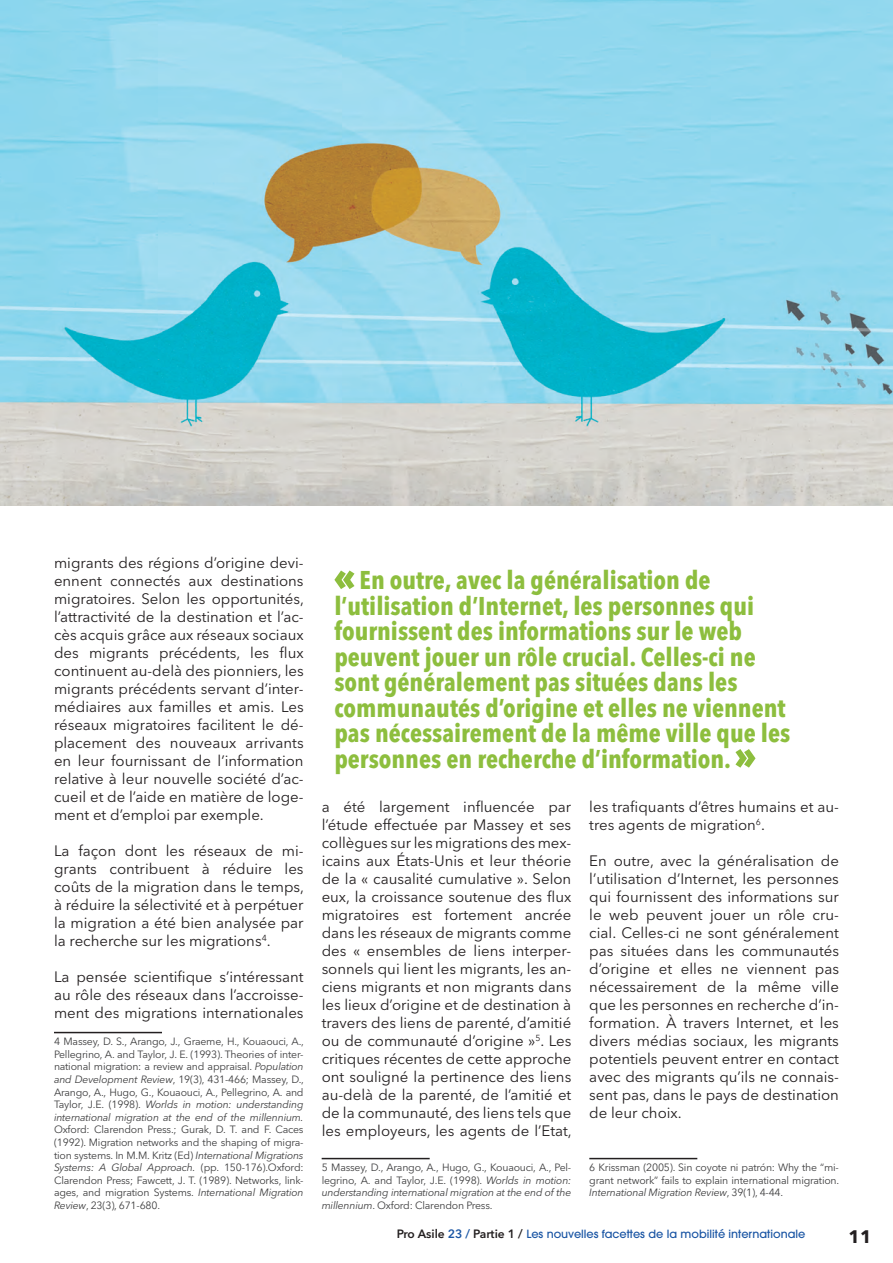
<style>
.page{position:relative;width:893px;height:1263px;background:#fff}
.page>*{position:absolute;margin:0;border:0;box-sizing:border-box;transform-origin:0 0}
.t1{font:700 condensed 25.5px/25.5px "Avenir Next LT Pro";color:#8dbe3e}
.t2{font:700 18px "Avenir Next LT Pro";color:#231f20}
.t3{font:15px/18px "Avenir Next LT Pro";color:#231f20;text-align:justify}
.t4{font:500 11.25px "ITC Avant Garde Pro";color:#1a55a4}
.t5{font:10.5px/12.6px "Avenir Next LT Pro";letter-spacing:-.02em;color:#3e3e3f;text-align:justify}
.s1{font-style:italic}
.s2{font-family:"Avenir Next LT Pro";font-weight:600;font-size:12px;color:#231f20}
.s3{font-family:"Avenir Next LT Pro";font-weight:600;font-size:12px}
</style>
<div class="page">
<img style="left:0;top:0;width:893px;height:505px">
<hr style="left:322px;top:1158px;width:108px;height:1px;background:#231f20">
<hr style="left:54px;top:1032px;width:108px;height:1px;background:#231f20">
<hr style="left:589px;top:1158px;width:108px;height:1px;background:#231f20">
<svg style="left:334px;top:570px;width:20px;height:19px"></svg>
<svg style="left:735px;top:749px;width:20px;height:19px"></svg>
<p class="t3" style="left:54px;top:554px;width:252px">migrants des régions d’origine devi&shy;ennent connectés aux destinations migratoires. Selon les opportunités, l’attractivité de la destination et l’ac&shy;cès acquis grâce aux réseaux sociaux des migrants précédents, les flux continuent au-delà des pionniers, les migrants précédents servant d’inter&shy;médiaires aux familles et amis. Les réseaux migratoires facilitent le dé&shy;placement des nouveaux arrivants en leur fournissant de l’information relative à leur nouvelle société d’ac&shy;cueil et de l’aide en matière de loge&shy;ment et d’emploi par exemple.</p>
<p class="t3" style="left:54px;top:842px;width:252px">La façon dont les réseaux de mi&shy;grants contribuent à réduire les coûts de la migration dans le temps, à réduire la sélectivité et à perpétuer la migration a été bien analysée par la recherche sur les migrations<sup>4</sup>.</p>
<p class="t3" style="left:54px;top:968px;width:251px">La pensée scientifique s’intéressant au rôle des réseaux dans l’accroisse&shy;ment des migrations internationales</p>
<p class="t5" style="left:54px;top:1035px;width:251px">4 Massey, D. S., Arango, J., Graeme, H., Kouaouci, A., Pellegrino, A. and Taylor, J. E. (1993). Theories of inter&shy;national migration: a review and appraisal. <span class="s1">Population and Development Review</span>, 19(3), 431-466; Massey, D., Arango, A., Hugo, G., Kouaouci, A., Pellegrino, A. and Taylor, J.E. (1998). <span class="s1">Worlds in motion: understanding international migration at the end of the millennium.</span></p>
<p class="t5" style="left:54px;top:1123px;width:251px">Oxford: Clarendon Press.; Gurak, D. T. and F. Caces (1992). Migration networks and the shaping of migra&shy;tion systems. In M.M. Kritz (Ed) <span class="s1">International Migrations Systems: A Global Approach.</span> (pp. 150-176).Oxford:<br>Clarendon Press; Fawcett, J. T. (1989). Networks, link&shy;ages, and migration Systems. <span class="s1">International Migration Review</span>, 23(3), 671-680.</p>
<p class="t1" style="left:334px;top:567px;width:458px;text-indent:25px">En outre, avec la généralisation de l’utilisation d’Internet, les personnes qui fournissent des informations sur le web peuvent jouer un rôle crucial. Celles-ci ne sont généralement pas situées dans les communautés d’origine et elles ne viennent pas nécessairement de la même ville que les personnes en recherche d’information.</p>
<p class="t3" style="left:322px;top:797px;width:252px">a été largement influencée par l’étude effectuée par Massey et ses collègues sur les migrations des mex&shy;icains aux États-Unis et leur théorie de la « causalité cumulative ». Selon eux, la croissance soutenue des flux migratoires est fortement ancrée dans les réseaux de migrants comme des « ensembles de liens interper&shy;sonnels qui lient les migrants, les an&shy;ciens migrants et non migrants dans les lieux d’origine et de destination à travers des liens de parenté, d’amitié ou de communauté d’origine »<sup>5</sup>. Les critiques récentes de cette approche ont souligné la pertinence des liens au-delà de la parenté, de l’amitié et de la communauté, des liens tels que les employeurs, les agents de l’Etat,</p>
<p class="t5" style="left:322px;top:1161px;width:251px">5 Massey, D., Arango, A., Hugo, G., Kouaouci, A., Pel&shy;legrino, A. and Taylor, J.E. (1998). <span class="s1">Worlds in motion: understanding international migration at the end of the millennium</span>. Oxford: Clarendon Press.</p>
<p class="t3" style="left:589px;top:797px;width:251px">les trafiquants d’êtres humains et au&shy;tres agents de migration<sup>6</sup>.</p>
<p class="t3" style="left:589px;top:851px;width:251px">En outre, avec la généralisation de l’utilisation d’Internet, les personnes qui fournissent des informations sur le web peuvent jouer un rôle cru&shy;cial. Celles-ci ne sont généralement pas situées dans les communautés d’origine et elles ne viennent pas nécessairement de la même ville que les personnes en recherche d’in&shy;formation. À travers Internet, et les divers médias sociaux, les migrants potentiels peuvent entrer en contact avec des migrants qu’ils ne connais&shy;sent pas, dans le pays de destination de leur choix.</p>
<p class="t5" style="left:589px;top:1161px;width:251px">6 Krissman (2005). Sin coyote ni patrón: Why the “mi&shy;grant network” fails to explain international migration.<br><span class="s1">International Migration Review</span>, 39(1), 4-44.</p>
<p class="t4" style="left:397px;top:1227px;width:410px"><span class="s2">Pro Asile</span> <span class="s3">23 /</span> <span class="s2">Partie 1 /</span> Les nouvelles facettes de la mobilité internationale</p>
<p class="t2" style="left:848px;top:1225px;width:25px">11</p>
</div>
